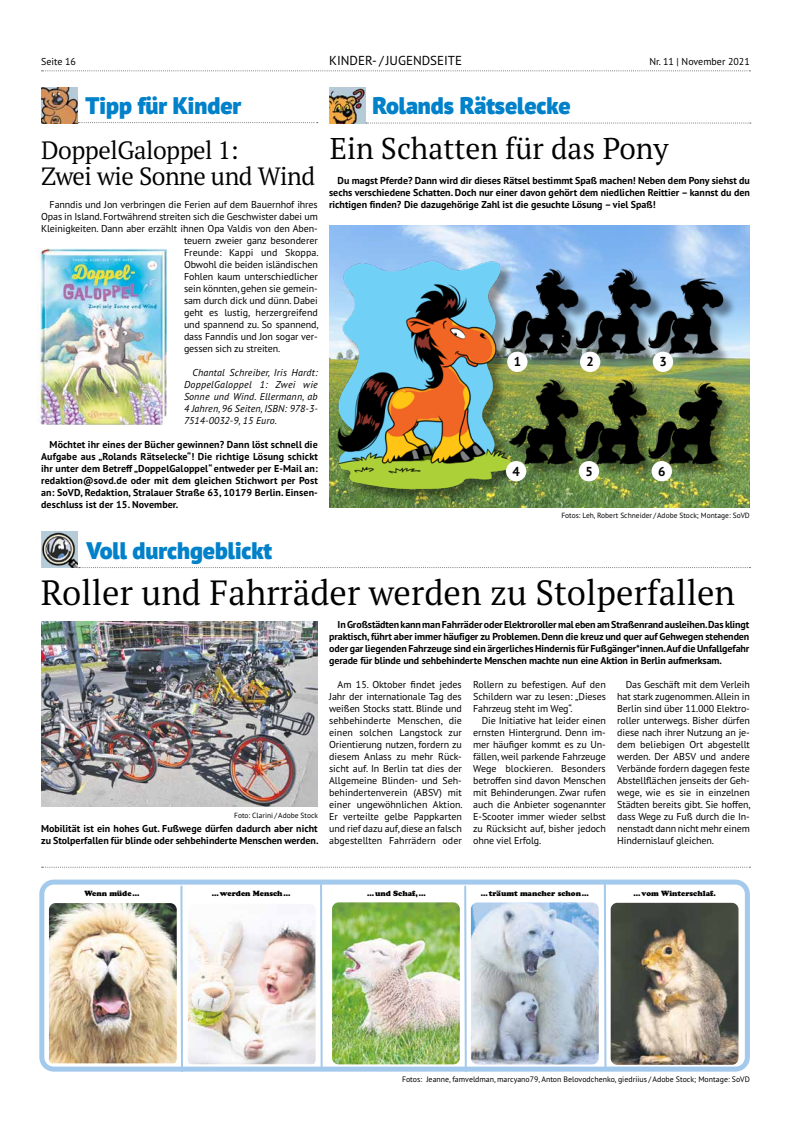
<style>
.page{position:relative;width:791px;height:1134px;background:#fff}
.page>*{position:absolute;margin:0;border:0;box-sizing:border-box;transform-origin:0 0}
.t1{font:35px "PT Serif Pro";color:#000}
.t2{font:30px "PT Serif Pro";color:#000}
.t3{font:25px/26px "PT Serif Pro";letter-spacing:-.02em;color:#000}
.t4{font:900 24px "PT Sans Pro";color:#0081c9}
.t5{font:13px "PT Sans Pro";color:#000}
.t6{font:700 13px "PT Sans Pro";color:#000}
.t7{font:10px/12px "PT Sans Pro";letter-spacing:-.01em;color:#000;text-align:justify}
.t8{font:700 10px/12px "PT Sans Pro";color:#000;text-align:justify}
.t9{font:italic 10px/12px "PT Sans Pro";letter-spacing:.01em;color:#000;text-align:justify}
.t10{font:7.9px "PT Sans Pro";color:#000}
.t11{font:7.5px "Cooper Black Std";color:#000}
.t12{font:7.5px "PT Sans Pro";color:#000}
</style>
<div class="page">
<svg style="left:42px;top:867px;width:708px;height:1px"></svg>
<img style="left:42px;top:532px;width:35px;height:35px">
<svg style="left:79px;top:567px;width:671px;height:1px"></svg>
<img style="left:41px;top:622px;width:277px;height:185px">
<img style="left:329px;top:88px;width:36px;height:36px">
<svg style="left:366px;top:123px;width:385px;height:1px"></svg>
<svg style="left:78px;top:122px;width:240px;height:1px"></svg>
<img style="left:41px;top:88px;width:36px;height:36px">
<svg style="left:179px;top:886px;width:5px;height:186px"></svg>
<svg style="left:319px;top:886px;width:5px;height:186px"></svg>
<svg style="left:463px;top:886px;width:5px;height:186px"></svg>
<svg style="left:603px;top:886px;width:4px;height:179px"></svg>
<img style="left:329px;top:226px;width:421px;height:282px">
<div style="left:339px;top:263px;width:398px;height:240px;background:#000;opacity:.4"></div>
<img style="left:332px;top:251px;width:399px;height:246px">
<img style="left:50px;top:904px;width:126px;height:159px">
<div style="left:47px;top:901px;width:132px;height:166px;border:2px solid #fff;border-radius:7px"></div>
<img style="left:333px;top:903px;width:126px;height:160px">
<div style="left:330px;top:900px;width:132px;height:166px;border:2px solid #fff;border-radius:7px"></div>
<img style="left:189px;top:905px;width:126px;height:159px">
<div style="left:186px;top:902px;width:132px;height:166px;border:2px solid #fff;border-radius:7px"></div>
<img style="left:472px;top:903px;width:126px;height:160px">
<div style="left:469px;top:900px;width:132px;height:166px;border:2px solid #fff;border-radius:7px"></div>
<img style="left:612px;top:904px;width:125px;height:160px">
<div style="left:609px;top:901px;width:131px;height:166px;border:2px solid #fff;border-radius:7px"></div>
<div style="left:39px;top:880px;width:711px;height:191px;border:5px solid #a3c9ec;border-radius:12px"></div>
<img style="left:38px;top:249px;width:129px;height:175px">
<div style="left:507px;top:352px;width:20px;height:20px;background:#fff;border-radius:50%"></div>
<div style="left:506px;top:461px;width:20px;height:20px;background:#fff;border-radius:50%"></div>
<div style="left:580px;top:352px;width:20px;height:20px;background:#fff;border-radius:50%"></div>
<div style="left:579px;top:461px;width:20px;height:20px;background:#fff;border-radius:50%"></div>
<div style="left:653px;top:352px;width:20px;height:20px;background:#fff;border-radius:50%"></div>
<div style="left:652px;top:461px;width:20px;height:20px;background:#fff;border-radius:50%"></div>
<svg style="left:42px;top:70px;width:708px;height:1px"></svg>
<p class="t7" style="left:41px;top:55px;width:36px">Seite 16</p>
<h3 class="t5" style="left:329px;top:52px;width:134px">KINDER- / JUGENDSEITE</h3>
<p class="t7" style="left:649px;top:55px;width:102px">Nr. 11 | November 2021</p>
<h3 class="t4" style="left:86px;top:90px;width:157px">Tipp für Kinder</h3>
<h3 class="t4" style="left:373px;top:89px;width:199px">Rolands Rätselecke</h3>
<h2 class="t2" style="left:330px;top:128px;width:340px">Ein Schatten für das Pony</h2>
<p class="t8" style="left:329px;top:174px;width:422px;text-indent:8px">Du magst Pferde? Dann wird dir dieses Rätsel bestimmt Spaß machen! Neben dem Pony siehst du sechs verschiedene Schatten. Doch nur einer davon gehört dem niedlichen Reittier – kannst du den richtigen finden? Die dazugehörige Zahl ist die gesuchte Lösung – viel Spaß!</p>
<h3 class="t3" style="left:41px;top:137px;width:276px">DoppelGaloppel 1:<br>Zwei wie Sonne und Wind</h3>
<p class="t7" style="left:50px;top:198px;width:270px">Fanndis und Jon verbringen die Ferien auf dem Bauernhof ihres</p>
<p class="t7" style="left:41px;top:210px;width:278px">Opas in Island. Fortwährend streiten sich die Geschwister dabei um</p>
<p class="t7" style="left:41px;top:222px;width:278px">Kleinigkeiten. Dann aber erzählt ihnen Opa Valdis von den Aben-</p>
<p class="t7" style="left:184px;top:234px;width:135px">teuern zweier ganz besonderer</p>
<p class="t7" style="left:184px;top:246px;width:136px">Freunde: Kappi und Skoppa.</p>
<p class="t7" style="left:184px;top:258px;width:135px">Obwohl die beiden isländischen</p>
<p class="t7" style="left:184px;top:270px;width:135px">Fohlen kaum unterschiedlicher</p>
<p class="t7" style="left:184px;top:282px;width:135px">sein könnten, gehen sie gemein-</p>
<p class="t7" style="left:184px;top:294px;width:135px">sam durch dick und dünn. Dabei</p>
<p class="t7" style="left:184px;top:306px;width:135px">geht es lustig, herzergreifend</p>
<p class="t7" style="left:184px;top:318px;width:136px">und spannend zu. So spannend,</p>
<p class="t7" style="left:184px;top:330px;width:135px">dass Fanndis und Jon sogar ver-</p>
<p class="t7" style="left:184px;top:342px;width:98px">gessen sich zu streiten.</p>
<p class="t9" style="left:184px;top:366px;width:135px;text-indent:8px">Chantal Schreiber, Iris Hardt:<br>DoppelGaloppel 1: Zwei wie Sonne und Wind. Ellermann, ab 4 Jahren, 96 Seiten, ISBN: 978-3- 7514-0032-9, 15 Euro.</p>
<p class="t8" style="left:41px;top:438px;width:278px;text-indent:8px">Möchtet ihr eines der Bücher gewinnen? Dann löst schnell die Aufgabe aus „Rolands Rätselecke“! Die richtige Lösung schickt ihr unter dem Betreff „DoppelGaloppel“ entweder per E-Mail an: redaktion@sovd.de oder mit dem gleichen Stichwort per Post an: SoVD, Redaktion, Stralauer Straße 63, 10179 Berlin. Einsen&shy;deschluss ist der 15. November.</p>
<h3 class="t6" style="left:586px;top:353px;width:9px">2</h3>
<h3 class="t6" style="left:514px;top:353px;width:9px">1</h3>
<h3 class="t6" style="left:659px;top:353px;width:9px">3</h3>
<h3 class="t6" style="left:658px;top:463px;width:9px">6</h3>
<h3 class="t6" style="left:512px;top:463px;width:9px">4</h3>
<h3 class="t6" style="left:585px;top:463px;width:9px">5</h3>
<h3 class="t4" style="left:87px;top:534px;width:187px">Voll durchgeblickt</h3>
<p class="t12" style="left:561px;top:510px;width:190px">Fotos: Leh, Robert Schneider / Adobe Stock; Montage: SoVD</p>
<h1 class="t1" style="left:41px;top:569px;width:696px">Roller und Fahrräder werden zu Stolperfallen</h1>
<p class="t12" style="left:234px;top:810px;width:85px">Foto: Clarini / Adobe Stock</p>
<p class="t8" style="left:41px;top:822px;width:279px">Mobilität ist ein hohes Gut. Fußwege dürfen dadurch aber nicht zu Stolperfallen für blinde oder sehbehinderte Menschen werden.</p>
<p class="t8" style="left:329px;top:618px;width:422px;text-indent:8px">In Großstädten kann man Fahrräder oder Elektroroller mal eben am Straßenrand ausleihen. Das klingt praktisch, führt aber immer häufiger zu Problemen. Denn die kreuz und quer auf Gehwegen stehenden oder gar liegenden Fahrzeuge sind ein ärgerliches Hindernis für Fußgänger*innen. Auf die Unfallgefahr gerade für blinde und sehbehinderte Menschen machte nun eine Aktion in Berlin aufmerksam.</p>
<p class="t7" style="left:329px;top:678px;width:135px;text-indent:8px">Am 15. Oktober findet jedes Jahr der internationale Tag des weißen Stocks statt. Blinde und sehbehinderte Menschen, die einen solchen Langstock zur Orientierung nutzen, fordern zu diesem Anlass zu mehr Rück&shy;sicht auf. In Berlin tat dies der Allgemeine Blinden- und Seh&shy;behindertenverein (ABSV) mit einer ungewöhnlichen Aktion.<br>Er verteilte gelbe Pappkarten und rief dazu auf, diese an falsch abgestellten Fahrrädern oder</p>
<p class="t7" style="left:473px;top:678px;width:134px">Rollern zu befestigen. Auf den Schildern war zu lesen: „Dieses Fahrzeug steht im Weg“.</p>
<p class="t7" style="left:617px;top:678px;width:135px;text-indent:8px">Das Geschäft mit dem Verleih hat stark zugenommen. Allein in Berlin sind über 11.000 Elektro&shy;roller unterwegs. Bisher dürfen diese nach ihrer Nutzung an je&shy;dem beliebigen Ort abgestellt werden. Der ABSV und andere Verbände fordern dagegen feste Abstellflächen jenseits der Geh&shy;wege, wie es sie in einzelnen Städten bereits gibt. Sie hoffen, dass Wege zu Fuß durch die In&shy;nenstadt dann nicht mehr einem Hindernislauf gleichen.</p>
<p class="t7" style="left:473px;top:714px;width:134px;text-indent:8px">Die Initiative hat leider einen ernsten Hintergrund. Denn im&shy;mer häufiger kommt es zu Un&shy;fällen, weil parkende Fahrzeuge Wege blockieren. Besonders betroffen sind davon Menschen mit Behinderungen. Zwar rufen auch die Anbieter sogenannter E-Scooter immer wieder selbst zu Rücksicht auf, bisher jedoch ohne viel Erfolg.</p>
<p class="t11" style="left:85px;top:889px;width:56px">Wenn müde...</p>
<p class="t11" style="left:212px;top:889px;width:80px">...werden Mensch...</p>
<p class="t11" style="left:367px;top:889px;width:60px">...und Schaf,...</p>
<p class="t11" style="left:481px;top:889px;width:110px">... träumt mancher schon...</p>
<p class="t11" style="left:633px;top:889px;width:84px">...vom Winterschlaf.</p>
<p class="t10" style="left:402px;top:1074px;width:349px">Fotos: Jeanne, famveldman, marcyano79, Anton Belovodchenko, giedriius / Adobe Stock; Montage: SoVD</p>
</div>
